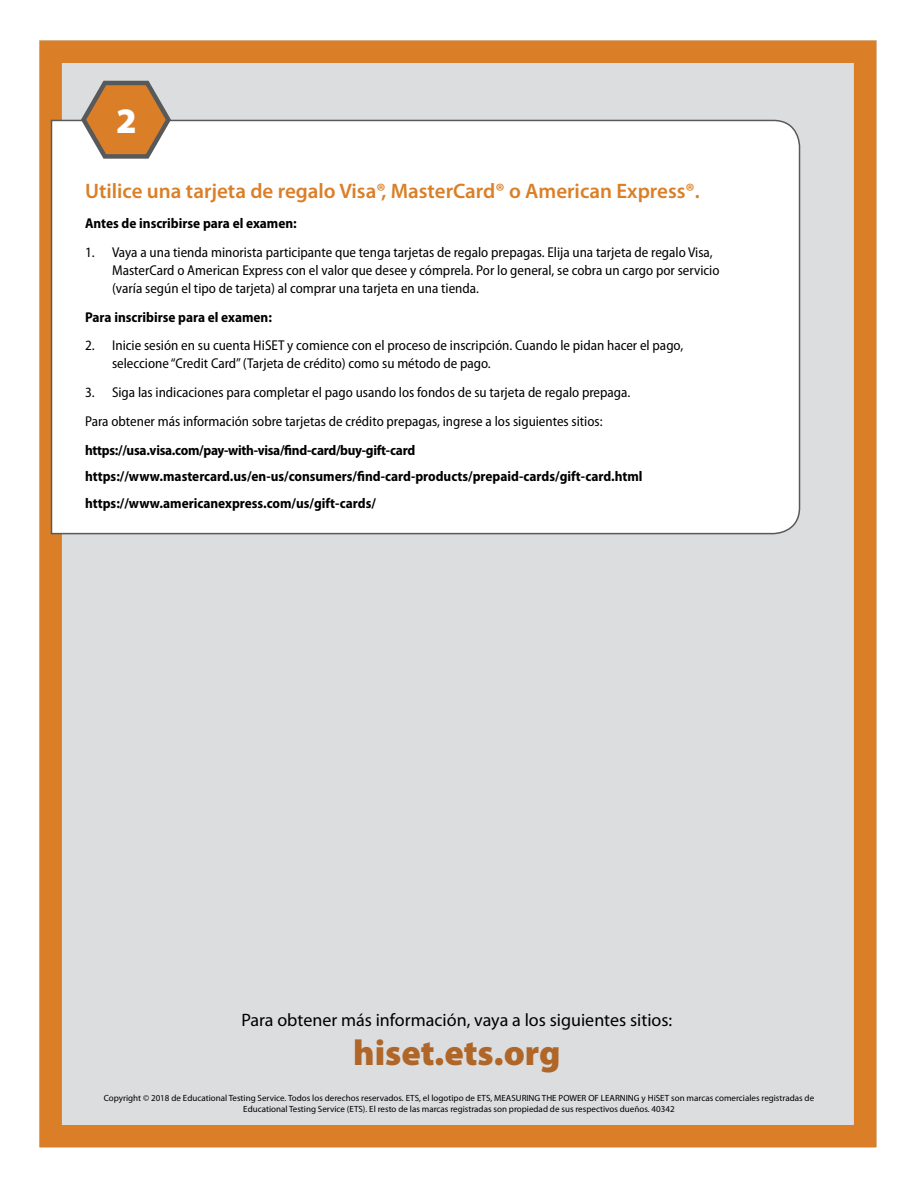
<style>
.page{position:relative;width:918px;height:1188px;background:#fff}
.page>*{position:absolute;margin:0;border:0;box-sizing:border-box;transform-origin:0 0}
.t1{font:900 36px "Myriad Pro";color:#af6628}
.t2{font:900 36px "Myriad Pro";color:#fff}
.t3{font:600 21px "Myriad Pro";color:#da7f27}
.t4{font:18px "Myriad Pro";color:#000}
.t5{font:semi-condensed 14.25px/18px "Myriad Pro";color:#000}
.t6{font:700 semi-condensed 14.25px "Myriad Pro";color:#000}
.t7{font:700 semi-condensed 14.25px "Myriad Pro";letter-spacing:-.02em;color:#000}
.t8{font:9px/10.8px "Myriad Pro";color:#000;text-align:center}
</style>
<div class="page">
<div style="left:39px;top:40px;width:837px;height:1108px;background:#dcddde"></div>
<div style="left:39px;top:40px;width:837px;height:1108px;border:22px solid #da7f27"></div>
<div style="left:50px;top:119px;width:751px;height:416px;background:#fff"></div>
<svg style="left:78px;top:80px;width:96px;height:81px;background:#cd9d6f"></svg>
<h2 class="t2" style="left:116px;top:101px;width:22px">2</h2>
<h2 class="t3" style="left:85px;top:179px;width:616px">Utilice una tarjeta de regalo Visa®, MasterCard® o American Express®.</h2>
<h3 class="t6" style="left:85px;top:215px;width:213px">Antes de inscribirse para el examen:</h3>
<p class="t5" style="left:112px;top:243px;width:609px;text-indent:-27px">1. Vaya a una tienda minorista participante que tenga tarjetas de regalo prepagas. Elija una tarjeta de regalo Visa,<br>MasterCard o American Express con el valor que desee y cómprela. Por lo general, se cobra un cargo por servicio (varía según el tipo de tarjeta) al comprar una tarjeta en una tienda.</p>
<p class="t6" style="left:85px;top:309px;width:188px">Para inscribirse para el examen:</p>
<p class="t5" style="left:112px;top:337px;width:573px;text-indent:-27px">2. Inicie sesión en su cuenta HiSET y comience con el proceso de inscripción. Cuando le pidan hacer el pago, seleccione “Credit Card” (Tarjeta de crédito) como su método de pago.</p>
<p class="t5" style="left:85px;top:384px;width:547px">3. Siga las indicaciones para completar el pago usando los fondos de su tarjeta de regalo prepaga.</p>
<p class="t5" style="left:85px;top:413px;width:519px">Para obtener más información sobre tarjetas de crédito prepagas, ingrese a los siguientes sitios:</p>
<p class="t7" style="left:85px;top:442px;width:332px">https://usa.visa.com/pay-with-visa/fnd-card/buy-gift-card</p>
<p class="t6" style="left:85px;top:469px;width:559px">https://www.mastercard.us/en-us/consumers/fnd-card-products/prepaid-cards/gift-card.html</p>
<p class="t6" style="left:85px;top:495px;width:292px">https://www.americanexpress.com/us/gift-cards/</p>
<p class="t4" style="left:241px;top:1010px;width:432px">Para obtener más información, vaya a los siguientes sitios:</p>
<p class="t1" style="left:353px;top:1032px;width:209px">hiset.ets.org</p>
<p class="t8" style="left:104px;top:1093px;width:712px">Copyright © 2018 de Educational Testing Service. Todos los derechos reservados. ETS, el logotipo de ETS, MEASURING THE POWER OF LEARNING y HiSET son marcas comerciales registradas de<br>Educational Testing Service (ETS). El resto de las marcas registradas son propiedad de sus respectivos dueños. 40342</p>
</div>
